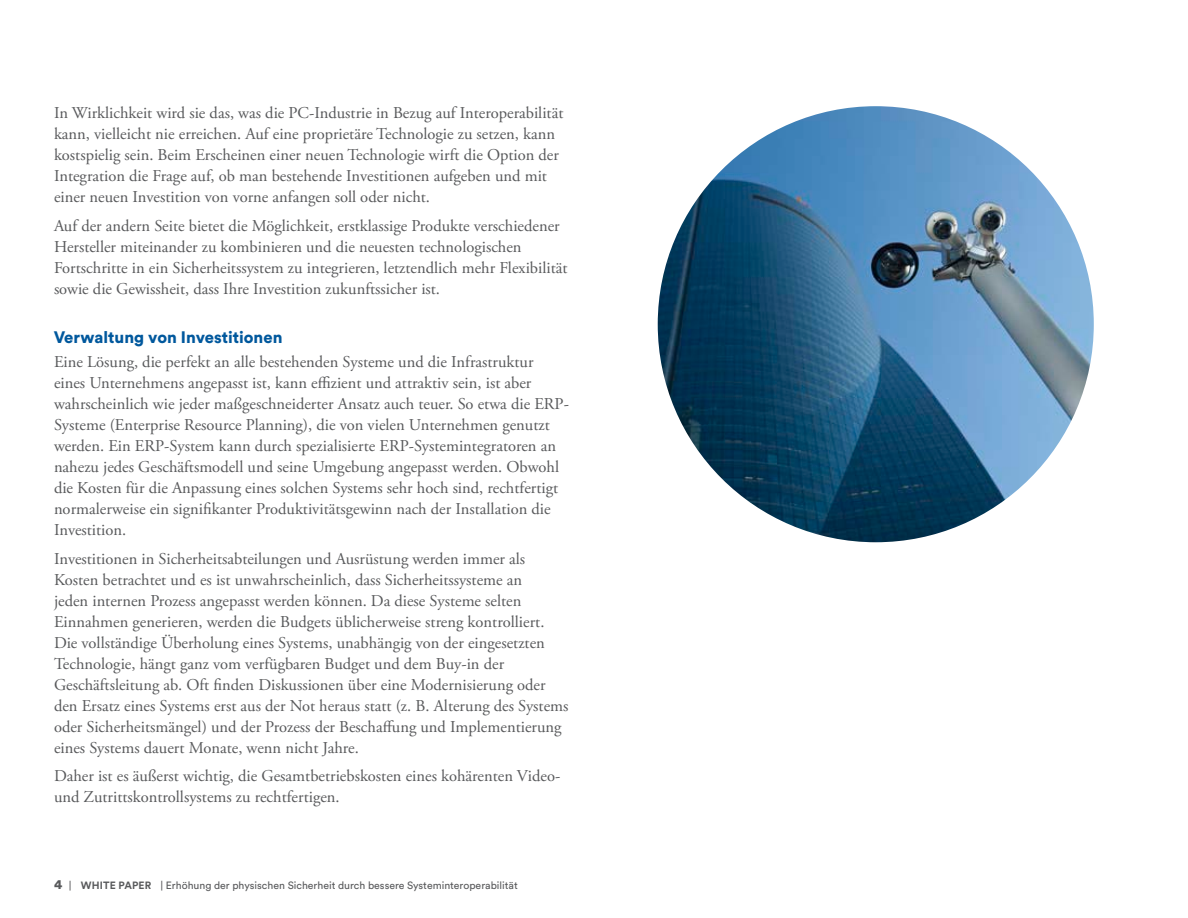
<style>
.page{position:relative;width:1188px;height:918px;background:#fff}
.page>*{position:absolute;margin:0;border:0;box-sizing:border-box;transform-origin:0 0}
.t1{font:16.5px/21px "Adobe Garamond Pro";color:#58595b}
.t2{font:900 16.5px "Circular Pro";color:#00589d}
.t3{font:10.5px "Circular Pro";color:#58595b}
.s1{font-weight:900;font-size:13.5px}
.s2{font-weight:700}
</style>
<div class="page">
<img style="left:658px;top:106px;width:436px;height:436px;border-radius:218px">
<p class="t1" style="left:54px;top:103px;width:511px">In Wirklichkeit wird sie das, was die PC-Industrie in Bezug auf Interoperabilität kann, vielleicht nie erreichen. Auf eine proprietäre Technologie zu setzen, kann kostspielig sein. Beim Erscheinen einer neuen Technologie wirft die Option der Integration die Frage auf, ob man bestehende Investitionen aufgeben und mit einer neuen Investition von vorne anfangen soll oder nicht.</p>
<p class="t1" style="left:54px;top:215px;width:515px">Auf der andern Seite bietet die Möglichkeit, erstklassige Produkte verschiedener Hersteller miteinander zu kombinieren und die neuesten technologischen Fortschritte in ein Sicherheitssystem zu integrieren, letztendlich mehr Flexibilität sowie die Gewissheit, dass Ihre Investition zukunftssicher ist.</p>
<p class="t2" style="left:54px;top:326px;width:230px">Verwaltung von Investitionen</p>
<p class="t1" style="left:54px;top:352px;width:516px">Eine Lösung, die perfekt an alle bestehenden Systeme und die Infrastruktur eines Unternehmens angepasst ist, kann effizient und attraktiv sein, ist aber wahrscheinlich wie jeder maßgeschneiderter Ansatz auch teuer. So etwa die ERP-Systeme (Enterprise Resource Planning), die von vielen Unternehmen genutzt werden. Ein ERP-System kann durch spezialisierte ERP-Systemintegratoren an nahezu jedes Geschäftsmodell und seine Umgebung angepasst werden. Obwohl die Kosten für die Anpassung eines solchen Systems sehr hoch sind, rechtfertigt normalerweise ein signifikanter Produktivitätsgewinn nach der Installation die Investition.</p>
<p class="t1" style="left:54px;top:548px;width:516px">Investitionen in Sicherheitsabteilungen und Ausrüstung werden immer als Kosten betrachtet und es ist unwahrscheinlich, dass Sicherheitssysteme an<br>jeden internen Prozess angepasst werden können. Da diese Systeme selten Einnahmen generieren, werden die Budgets üblicherweise streng kontrolliert.<br>Die vollständige Überholung eines Systems, unabhängig von der eingesetzten Technologie, hängt ganz vom verfügbaren Budget und dem Buy-in der Geschäftsleitung ab. Oft finden Diskussionen über eine Modernisierung oder den Ersatz eines Systems erst aus der Not heraus statt (z. B. Alterung des Systems oder Sicherheitsmängel) und der Prozess der Beschaffung und Implementierung eines Systems dauert Monate, wenn nicht Jahre.</p>
<p class="t1" style="left:54px;top:766px;width:508px">Daher ist es äußerst wichtig, die Gesamtbetriebskosten eines kohärenten Video&shy;und Zutrittskontrollsystems zu rechtfertigen.</p>
<p class="t3" style="left:54px;top:878px;width:465px"><span class="s1">4</span> | <span class="s2">WHITE PAPER</span> | Erhöhung der physischen Sicherheit durch bessere Systeminteroperabilität</p>
</div>
